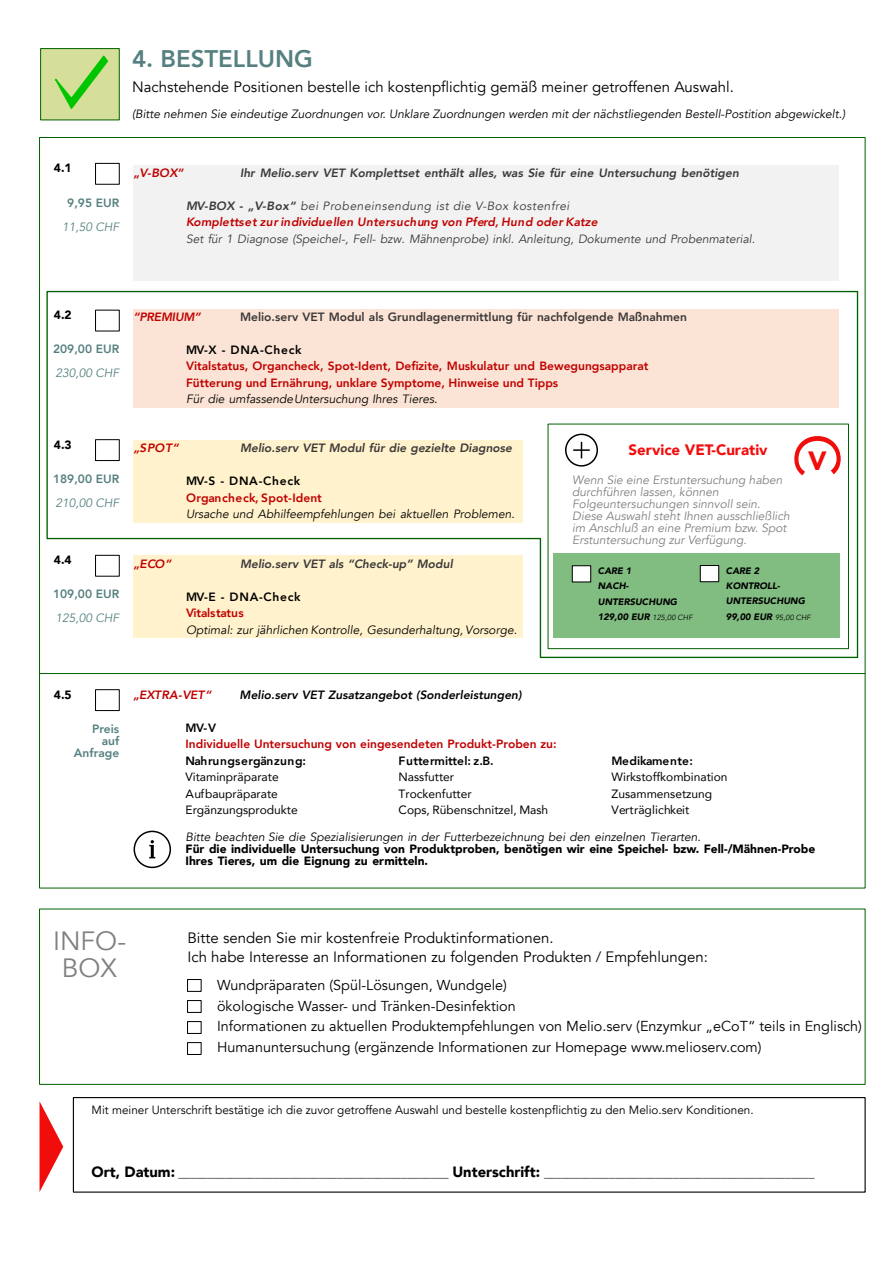
<style>
.page{position:relative;width:893px;height:1263px;background:#fff}
.page>*{position:absolute;margin:0;border:0;box-sizing:border-box;transform-origin:0 0}
.t1{font:62.25px "Avenir";color:#f20d0d}
.t2{font:26.4px/26.4px "Avenir";color:#808080;text-align:center}
.t3{font:900 26.4px "Avenir";color:#f20d0d}
.t4{font:800 24px "Avenir";color:#568080}
.t5{font:15px/19.5px "Avenir";color:#000}
.t6{font:900 15px "Avenir";color:#f20d0d}
.t7{font:14.4px/20.4px "Avenir";color:#000}
.t8{font:italic 12px "Avenir";color:#000}
.t9{font:800 12px/16.5px "Avenir";color:#c00000}
.t10{font:italic 12px/12px "Avenir";color:#808080}
.t11{font:12px "Avenir";color:#000}
.t12{font:italic 800 12px "Avenir";color:#3b3838}
.t13{font:900 12px/12px "Avenir";color:#000}
.t14{font:italic 800 12px/16.5px "Avenir";letter-spacing:.005em;color:#c00000}
.t15{font:italic 12px "Avenir";color:#3b3838}
.t16{font:800 12px "Avenir";color:#3b3838}
.t17{font:800 12px "Avenir";letter-spacing:.05em;color:#000}
.t18{font:800 12px/12px "Avenir";color:#568080;text-align:right}
.t19{font:italic 800 12px "Avenir";color:#000}
.t20{font:italic 12px "Avenir";color:#568080}
.t21{font:800 12px "Avenir";letter-spacing:-.015em;color:#000}
.t22{font:800 12px "Avenir";letter-spacing:-.005em;color:#000}
.t23{font:italic 800 12px "Avenir";letter-spacing:-.02em;color:#c00000}
.t24{font:11.85px "Avenir";color:#000}
.t25{font:italic 900 9.3px/15.3px "Avenir";color:#000}
.s1{color:#3b3838}
.s2{font-weight:400;color:#3b3838}
.s3{font-weight:400;font-size:7.5px}
.s4{font-weight:900;font-size:14.85px}
</style>
<div class="page">
<svg style="left:40px;top:1102px;width:23px;height:89px"></svg>
<div style="left:95px;top:163px;width:24px;height:21px;background:#fff;border:1px solid #000"></div>
<div style="left:134px;top:165px;width:705px;height:16px;background:#f2f2f2"></div>
<div style="left:134px;top:181px;width:705px;height:17px;background:#f2f2f2"></div>
<div style="left:134px;top:198px;width:705px;height:16px;background:#f2f2f2"></div>
<div style="left:134px;top:214px;width:705px;height:17px;background:#f2f2f2"></div>
<div style="left:134px;top:231px;width:705px;height:16px;background:#f2f2f2"></div>
<div style="left:134px;top:247px;width:705px;height:17px;background:#f2f2f2"></div>
<div style="left:134px;top:264px;width:705px;height:16px;background:#f2f2f2"></div>
<div style="left:95px;top:689px;width:24px;height:22px;background:#fff;border:1px solid #000"></div>
<div style="left:187px;top:979px;width:14px;height:12px;background:#fff;border:1px solid #000"></div>
<div style="left:187px;top:1000px;width:14px;height:12px;background:#fff;border:1px solid #000"></div>
<div style="left:187px;top:1021px;width:14px;height:13px;background:#fff;border:1px solid #000"></div>
<div style="left:187px;top:1042px;width:14px;height:13px;background:#fff;border:1px solid #000"></div>
<div style="left:73px;top:1097px;width:793px;height:96px;background:#fff;border:1px solid #000"></div>
<svg style="left:46px;top:290px;width:813px;height:369px"></svg>
<div style="left:40px;top:48px;width:80px;height:72px;background:#d5df99;border:1px solid #006100"></div>
<div style="left:548px;top:424px;width:301px;height:225px;border:1px solid #006100"></div>
<svg style="left:55px;top:55px;width:53px;height:54px"></svg>
<hr style="left:40px;top:673px;width:825px;height:1px;background:#006100">
<svg style="left:134px;top:831px;width:37px;height:37px"></svg>
<div style="left:39px;top:909px;width:826px;height:176px;border:1px solid #006100"></div>
<svg style="left:565px;top:434px;width:33px;height:33px"></svg>
<h3 class="t4" style="left:132px;top:43px;width:182px">4. BESTELLUNG</h3>
<p class="t5" style="left:132px;top:77px;width:603px">Nachstehende Positionen bestelle ich kostenpflichtig gemäß meiner getroffenen Auswahl.</p>
<p class="t8" style="left:132px;top:106px;width:715px">(Bitte nehmen Sie eindeutige Zuordnungen vor. Unklare Zuordnungen werden mit der nächstliegenden Bestell-Postition abgewickelt.)</p>
<p class="t13" style="left:54px;top:163px;width:19px">4.1</p>
<p class="t18" style="left:67px;top:196px;width:53px">9,95 EUR</p>
<p class="t20" style="left:62px;top:219px;width:59px">11,50 CHF</p>
<p class="t14" style="left:134px;top:165px;width:51px">„V-BOX“</p>
<p class="t12" style="left:240px;top:165px;width:500px">Ihr Melio.serv VET Komplettset enthält alles, was Sie für eine Untersuchung benötigen</p>
<p class="t14" style="left:186px;top:198px;width:413px"><span class="s1">MV-BOX - „V-Box“</span> <span class="s2">bei Probeneinsendung ist die V-Box kostenfrei<br></span>Komplettset zur individuellen Untersuchung von Pferd, Hund oder Katze</p>
<p class="t15" style="left:186px;top:231px;width:571px">Set für 1 Diagnose (Speichel-, Fell- bzw. Mähnenprobe) inkl. Anleitung, Dokumente und Probenmaterial.</p>
<p class="t13" style="left:54px;top:309px;width:19px">4.2</p>
<p class="t18" style="left:53px;top:343px;width:68px">209,00 EUR</p>
<p class="t20" style="left:55px;top:365px;width:65px">230,00 CHF</p>
<p class="t13" style="left:54px;top:439px;width:19px">4.3</p>
<p class="t18" style="left:53px;top:473px;width:68px">189,00 EUR</p>
<p class="t20" style="left:55px;top:495px;width:65px">210,00 CHF</p>
<p class="t13" style="left:54px;top:555px;width:19px">4.4</p>
<p class="t18" style="left:53px;top:588px;width:68px">109,00 EUR</p>
<p class="t20" style="left:55px;top:610px;width:65px">125,00 CHF</p>
<p class="t23" style="left:134px;top:309px;width:69px">“PREMIUM”</p>
<p class="t16" style="left:240px;top:309px;width:448px">Melio.serv VET Modul als Grundlagenermittlung für nachfolgende Maßnahmen</p>
<p class="t17" style="left:186px;top:342px;width:117px">MV-X - DNA-Check</p>
<p class="t9" style="left:186px;top:358px;width:464px">Vitalstatus, Organcheck, Spot-Ident, Defizite, Muskulatur und Bewegungsapparat<br>Fütterung und Ernährung, unklare Symptome, Hinweise und Tipps</p>
<p class="t8" style="left:186px;top:391px;width:253px">Für die umfassende Untersuchung Ihres Tieres.</p>
<p class="t14" style="left:134px;top:440px;width:47px">„SPOT“</p>
<p class="t12" style="left:240px;top:440px;width:274px">Melio.serv VET Modul für die gezielte Diagnose</p>
<p class="t17" style="left:186px;top:473px;width:116px">MV-S - DNA-Check</p>
<p class="t9" style="left:186px;top:489px;width:137px">Organcheck, Spot-Ident</p>
<p class="t8" style="left:186px;top:506px;width:330px">Ursache und Abhilfeempfehlungen bei aktuellen Problemen.</p>
<p class="t14" style="left:134px;top:555px;width:39px">„ECO”</p>
<p class="t12" style="left:240px;top:556px;width:214px">Melio.serv VET als “Check-up” Modul</p>
<p class="t17" style="left:186px;top:589px;width:116px">MV-E - DNA-Check</p>
<p class="t9" style="left:186px;top:605px;width:59px">Vitalstatus</p>
<p class="t8" style="left:186px;top:622px;width:332px">Optimal: zur jährlichen Kontrolle, Gesunderhaltung, Vorsorge.</p>
<p class="t6" style="left:629px;top:440px;width:140px">Service VET-Curativ</p>
<h1 class="t1" style="left:858px;top:433px;width:45px;rotate:90deg">C</h1>
<h2 class="t3" style="left:808px;top:444px;width:20px">V</h2>
<p class="t10" style="left:572px;top:473px;width:219px">Wenn Sie eine Erstuntersuchung haben durchführen lassen, können Folgeuntersuchungen sinnvoll sein.<br>Diese Auswahl steht Ihnen ausschließlich im Anschluß an eine Premium bzw. Spot Erstuntersuchung zur Verfügung.</p>
<p class="t25" style="left:598px;top:563px;width:96px">CARE 1<br>NACH-<br>UNTERSUCHUNG<br>129,00 EUR <span class="s3">125,00 CHF</span></p>
<p class="t25" style="left:726px;top:563px;width:86px">CARE 2<br>KONTROLL-<br>UNTERSUCHUNG<br>99,00 EUR <span class="s3">95,00 CHF</span></p>
<p class="t13" style="left:54px;top:689px;width:19px">4.5</p>
<p class="t18" style="left:74px;top:723px;width:47px">Preis auf<br>Anfrage</p>
<p class="t14" style="left:133px;top:686px;width:80px">„EXTRA-VET“</p>
<p class="t19" style="left:240px;top:687px;width:284px">Melio.serv VET Zusatzangebot (Sonderleistungen)</p>
<p class="t17" style="left:186px;top:720px;width:32px">MV-V</p>
<p class="t9" style="left:186px;top:736px;width:373px">Individuelle Untersuchung von eingesendeten Produkt-Proben zu:</p>
<p class="t17" style="left:186px;top:753px;width:122px">Nahrungsergänzung:</p>
<p class="t21" style="left:399px;top:753px;width:97px">Futtermittel: z.B.</p>
<p class="t22" style="left:612px;top:753px;width:83px">Medikamente:</p>
<p class="t11" style="left:186px;top:769px;width:95px">Vitaminpräparate</p>
<p class="t11" style="left:399px;top:769px;width:57px">Nassfutter</p>
<p class="t11" style="left:612px;top:769px;width:118px">Wirkstoffkombination</p>
<p class="t11" style="left:186px;top:786px;width:94px">Aufbaupräparate</p>
<p class="t11" style="left:399px;top:786px;width:75px">Trockenfutter</p>
<p class="t11" style="left:612px;top:786px;width:102px">Zusammensetzung</p>
<p class="t11" style="left:186px;top:802px;width:114px">Ergänzungsprodukte</p>
<p class="t11" style="left:399px;top:802px;width:151px">Cops, Rübenschnitzel, Mash</p>
<p class="t11" style="left:612px;top:802px;width:79px">Verträglichkeit</p>
<p class="t8" style="left:186px;top:829px;width:517px">Bitte beachten Sie die Spezialisierungen in der Futterbezeichnung bei den einzelnen Tierarten.</p>
<p class="t13" style="left:186px;top:843px;width:631px">Für die individuelle Untersuchung von Produktproben, benötigen wir eine Speichel- bzw. Fell-/Mähnen-Probe<br>Ihres Tieres, um die Eignung zu ermitteln.</p>
<h2 class="t2" style="left:53px;top:928px;width:74px">INFO-<br>BOX</h2>
<p class="t5" style="left:188px;top:928px;width:522px">Bitte senden Sie mir kostenfreie Produktinformationen.<br>Ich habe Interesse an Informationen zu folgenden Produkten / Empfehlungen:</p>
<p class="t7" style="left:217px;top:975px;width:646px">Wundpräparaten (Spül-Lösungen, Wundgele)<br>ökologische Wasser- und Tränken-Desinfektion<br>Informationen zu aktuellen Produktempfehlungen von Melio.serv (Enzymkur „eCoT“ teils in Englisch)<br>Humanuntersuchung (ergänzende Informationen zur Homepage www.melioserv.com)</p>
<p class="t24" style="left:92px;top:1102px;width:664px">Mit meiner Unterschrift bestätige ich die zuvor getroffene Auswahl und bestelle kostenpflichtig zu den Melio.serv Konditionen.</p>
<p class="t24" style="left:92px;top:1165px;width:724px"><span class="s4">Ort, Datum:</span> ______________________________________________ <span class="s4">Unterschrift:</span> ______________________________________________</p>
</div>
